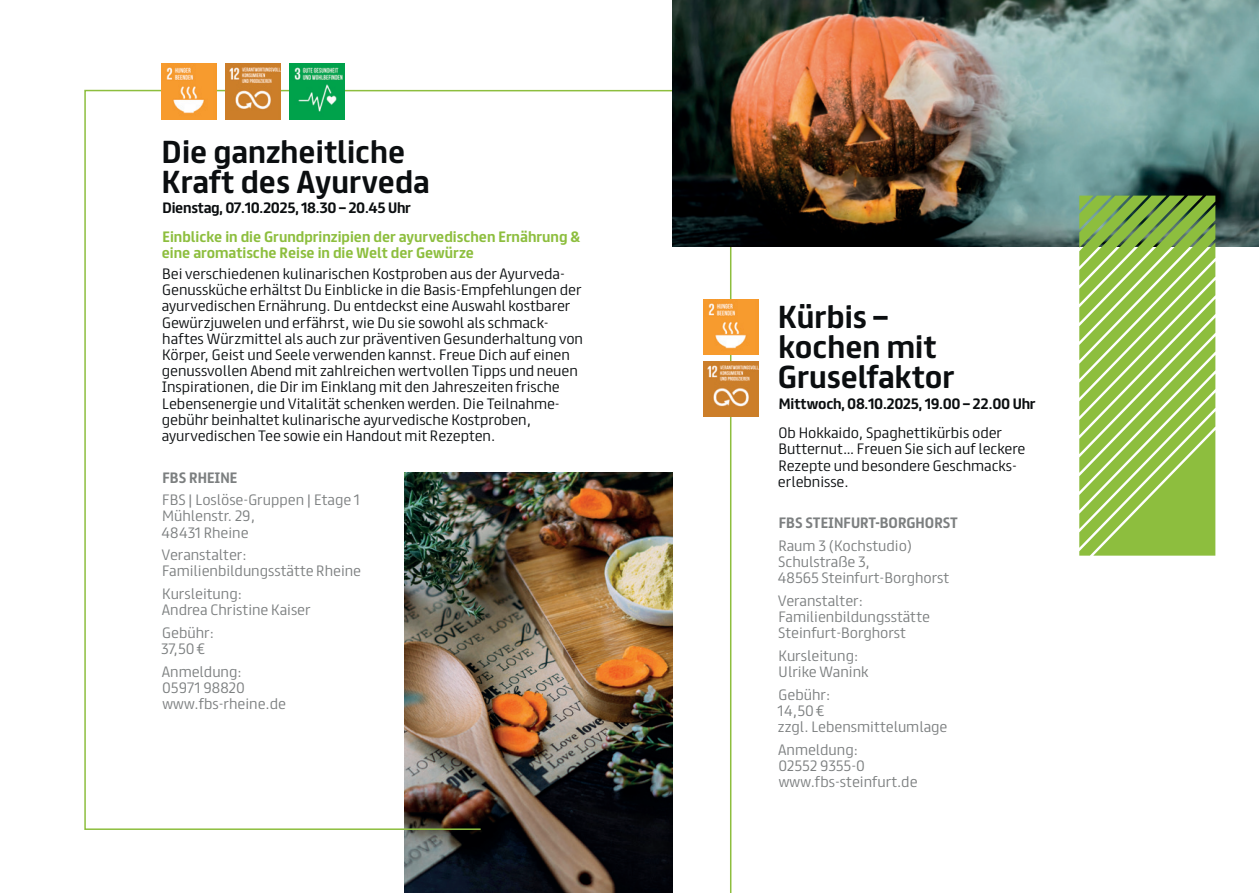
<style>
.page{position:relative;width:1259px;height:893px;background:#fff}
.page>*{position:absolute;margin:0;border:0;box-sizing:border-box;transform-origin:0 0}
.t1{font:700 28.5px/30px "FS Truman";color:#0b0e10}
.t2{font:300 13.5px/16.2px "FS Truman";color:#0b0e10}
.t3{font:300 13.5px/16.2px "FS Truman";color:#7c7f80}
.t4{font:700 13.5px/16.2px "FS Truman";color:#8dbe3e}
.t5{font:700 13.5px "FS Truman";letter-spacing:-.02em;color:#0b0e10}
.t6{font:700 13.5px "FS Truman";color:#7c7f80}
</style>
<div class="page">
<img style="left:84px;top:89px;width:648px;height:804px">
<img style="left:162px;top:64px;width:55px;height:55px">
<img style="left:225px;top:64px;width:56px;height:55px">
<img style="left:289px;top:64px;width:55px;height:55px">
<img style="left:703px;top:299px;width:55px;height:56px">
<img style="left:703px;top:361px;width:55px;height:55px">
<img style="left:672px;top:0;width:587px;height:247px">
<svg style="left:1079px;top:196px;width:136px;height:360px;background:#9ac45a"></svg>
<h1 class="t1" style="left:162px;top:134px;width:269px">Die ganzheitliche<br>Kraft des Ayurveda</h1>
<p class="t5" style="left:162px;top:196px;width:250px">Dienstag, 07.10.2025, 18.30 – 20.45 Uhr</p>
<p class="t4" style="left:162px;top:228px;width:420px">Einblicke in die Grundprinzipien der ayurvedischen Ernährung &amp; eine aromatische Reise in die Welt der Gewürze</p>
<p class="t2" style="left:162px;top:264px;width:423px">Bei verschiedenen kulinarischen Kostproben aus der Ayurveda-Genussküche erhältst Du Einblicke in die Basis-Empfehlungen der ayurvedischen Ernährung. Du entdeckst eine Auswahl kostbarer Gewürzjuwelen und erfährst, wie Du sie sowohl als schmack&shy;haftes Würzmittel als auch zur präventiven Gesunderhaltung von Körper, Geist und Seele verwenden kannst. Freue Dich auf einen genussvollen Abend mit zahlreichen wertvollen Tipps und neuen Inspirationen, die Dir im Einklang mit den Jahreszeiten frische Lebensenergie und Vitalität schenken werden. Die Teilnahme&shy;gebühr beinhaltet kulinarische ayurvedische Kostproben, ayurvedischen Tee sowie ein Handout mit Rezepten.</p>
<p class="t6" style="left:162px;top:466px;width:76px">FBS RHEINE</p>
<p class="t3" style="left:161px;top:491px;width:200px">FBS | Loslöse-Gruppen | Etage 1<br>Mühlenstr. 29,<br>48431 Rheine</p>
<p class="t3" style="left:161px;top:546px;width:201px">Veranstalter:<br>Familienbildungsstätte Rheine</p>
<p class="t3" style="left:162px;top:584px;width:150px">Kursleitung:<br>Andrea Christine Kaiser</p>
<p class="t3" style="left:161px;top:623px;width:54px">Gebühr:<br>37,50€</p>
<p class="t3" style="left:162px;top:662px;width:126px">Anmeldung:<br>05971 98820 www.fbs-rheine.de</p>
<h1 class="t1" style="left:778px;top:300px;width:178px">Kürbis – kochen mit<br>Gruselfaktor</h1>
<p class="t5" style="left:779px;top:392px;width:258px">Mittwoch, 08.10.2025, 19.00 – 22.00 Uhr</p>
<p class="t2" style="left:778px;top:424px;width:249px">Ob Hokkaido, Spaghettikürbis oder<br>Butternut… Freuen Sie sich auf leckere<br>Rezepte und besondere Geschmacks&shy;erlebnisse.</p>
<p class="t6" style="left:779px;top:511px;width:180px">FBS STEINFURT-BORGHORST</p>
<p class="t3" style="left:777px;top:536px;width:173px">Raum 3 (Kochstudio)<br>Schulstraße 3,<br>48565 Steinfurt-Borghorst</p>
<p class="t3" style="left:778px;top:591px;width:154px">Veranstalter:<br>Familienbildungsstätte<br>Steinfurt-Borghorst</p>
<p class="t3" style="left:778px;top:646px;width:92px">Kursleitung:<br>Ulrike Wanink</p>
<p class="t3" style="left:778px;top:685px;width:171px">Gebühr:<br>14,50€<br>zzgl. Lebensmittelumlage</p>
<p class="t3" style="left:778px;top:740px;width:141px">Anmeldung:<br>02552 9355-0 www.fbs-steinfurt.de</p>
</div>
